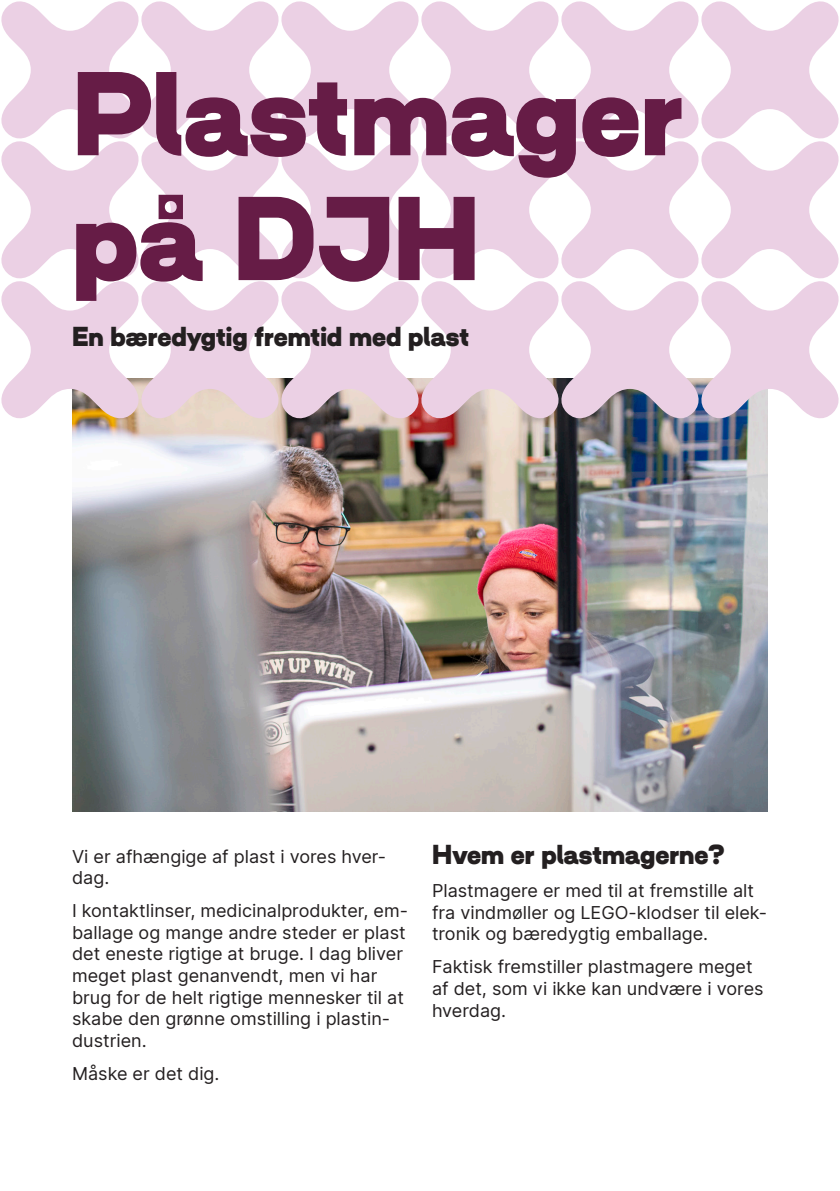
<style>
.page{position:relative;width:840px;height:1191px;background:#fff}
.page>*{position:absolute;margin:0;border:0;box-sizing:border-box;transform-origin:0 0}
.t1{font:104px/124.8px "DJH Display";color:#661c46}
.t2{font:24px "DJH Display";color:#231f20}
.t3{font:18px/21.6px "Inter";color:#231f20}
</style>
<div class="page">
<img style="left:72px;top:420px;width:695px;height:392px">
<svg style="left:1px;top:1px;width:838px;height:419px"></svg>
<p class="t1" style="left:72px;top:52px;width:612px">Plastmager på DJH</p>
<p class="t2" style="left:72px;top:320px;width:398px">En bæredygtig fremtid med plast</p>
<p class="t3" style="left:72px;top:844px;width:315px">Vi er afhængige af plast i vores hver&shy;dag.</p>
<p class="t3" style="left:72px;top:899px;width:337px">I kontaktlinser, medicinalprodukter, em&shy;ballage og mange andre steder er plast det eneste rigtige at bruge. I dag bliver meget plast genanvendt, men vi har brug for de helt rigtige mennesker til at skabe den grønne omstilling i plastin&shy;dustrien.</p>
<p class="t3" style="left:72px;top:1062px;width:149px">Måske er det dig.</p>
<p class="t2" style="left:432px;top:838px;width:294px">Hvem er plastmagerne?</p>
<p class="t3" style="left:432px;top:879px;width:336px">Plastmagere er med til at fremstille alt fra vindmøller og LEGO-klodser til elek&shy;tronik og bæredygtig emballage.</p>
<p class="t3" style="left:432px;top:955px;width:333px">Faktisk fremstiller plastmagere meget af det, som vi ikke kan undvære i vores hverdag.</p>
</div>
